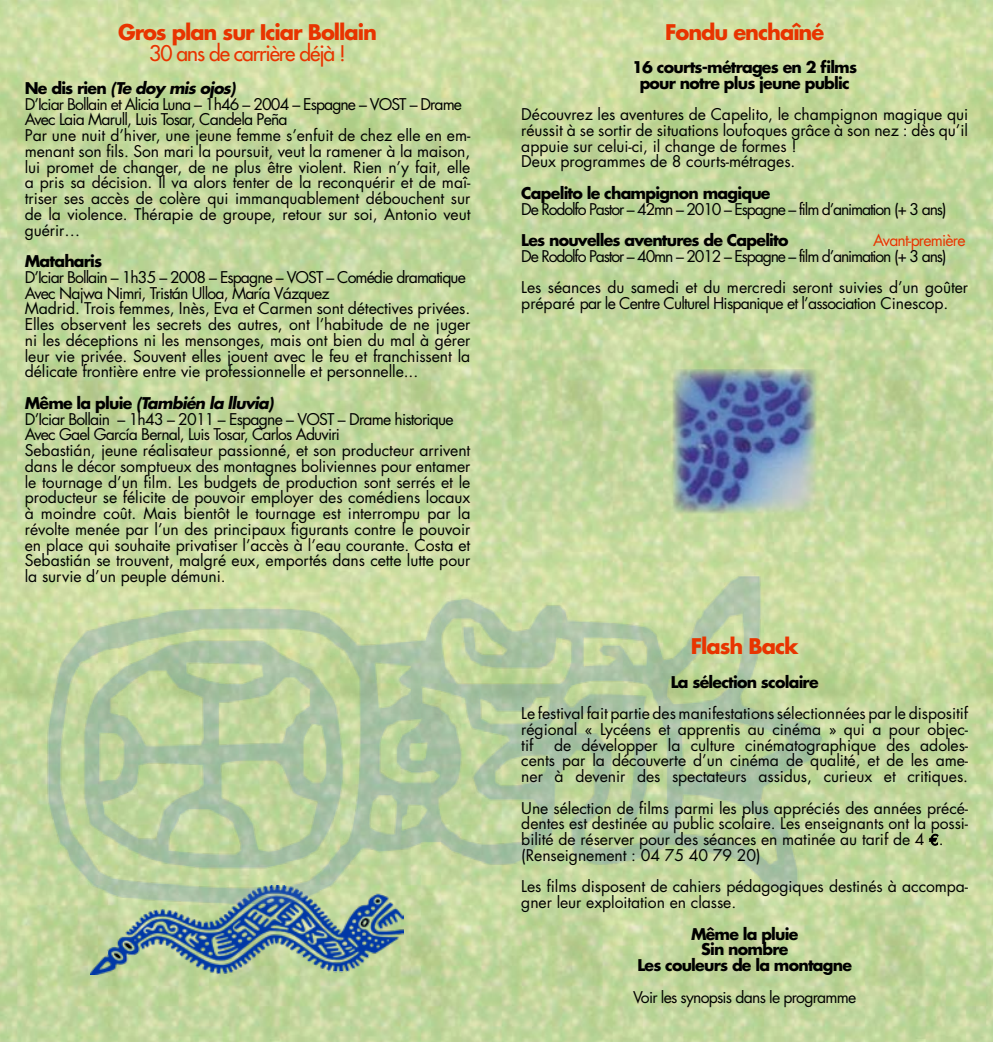
<style>
.page{position:relative;width:993px;height:1042px;background:#fff}
.page>*{position:absolute;margin:0;border:0;box-sizing:border-box;transform-origin:0 0}
.t1{font:700 21px "Futura";letter-spacing:-.05em;color:#e83400}
.t2{font:21px "Futura";letter-spacing:-.05em;color:#e83400}
.t3{font:15.75px/15.8px "Futura";letter-spacing:-.005em;color:#000}
.t4{font:700 15.75px/15.8px "Futura";letter-spacing:-.05em;color:#000;text-align:center}
.t5{font:15.75px "Futura";letter-spacing:-.05em;color:#000}
.t6{font:15.75px "Futura";letter-spacing:-.075em;color:#000}
.t7{font:15.75px "Futura";letter-spacing:-.05em;color:#e83400}
.s1{font-weight:700}
.s2{font-weight:700;font-style:italic}
.s3{font-family:"Euro Mono"}
</style>
<div class="page">
<img style="left:0;top:0;width:992px;height:1042px">
<img style="left:91px;top:931px;width:312px;height:43px">
<img style="left:7px;top:567px;width:841px;height:364px">
<img style="left:672px;top:370px;width:144px;height:143px">
<svg style="left:928px;top:833px;width:10px;height:13px"></svg>
<h1 class="t1" style="left:118px;top:18px;width:260px">Gros plan sur Iciar Bollain</h1>
<h1 class="t2" style="left:149px;top:40px;width:198px">30 ans de carrière déjà !</h1>
<p class="t3" style="left:25px;top:80px;width:447px"><span class="s1">Ne dis rien</span> <span class="s2">(Te doy mis ojos)<br></span>D’Iciar Bollain et Alicia Luna – 1h46 – 2004 – Espagne – VOST – Drame Avec Laia Marull, Luis Tosar, Candela Peña<br>Par une nuit d’hiver, une jeune femme s’enfuit de chez elle en em&shy;menant son fils. Son mari la poursuit, veut la ramener à la maison, lui promet de changer, de ne plus être violent. Rien n’y fait, elle a pris sa décision. Il va alors tenter de la reconquérir et de maî&shy;triser ses accès de colère qui immanquablement débouchent sur de la violence. Thérapie de groupe, retour sur soi, Antonio veut guérir…</p>
<p class="t4" style="left:25px;top:253px;width:79px">Mataharis</p>
<p class="t3" style="left:25px;top:269px;width:447px">D’Iciar Bollain – 1h35 – 2008 – Espagne – VOST – Comédie dramatique Avec Najwa Nimri, Tristán Ulloa, María Vázquez<br>Madrid. Trois femmes, Inès, Eva et Carmen sont détectives privées.<br>Elles observent les secrets des autres, ont l’habitude de ne juger ni les déceptions ni les mensonges, mais ont bien du mal à gérer leur vie privée. Souvent elles jouent avec le feu et franchissent la délicate frontière entre vie professionnelle et personnelle...</p>
<p class="t3" style="left:25px;top:395px;width:447px"><span class="s1">Même la pluie</span> <span class="s2">(También la lluvia)<br></span>D’Iciar Bollain – 1h43 – 2011 – Espagne – VOST – Drame historique Avec Gael García Bernal, Luis Tosar, Carlos Aduviri<br>Sebastián, jeune réalisateur passionné, et son producteur arrivent dans le décor somptueux des montagnes boliviennes pour entamer le tournage d’un film. Les budgets de production sont serrés et le producteur se félicite de pouvoir employer des comédiens locaux à moindre coût. Mais bientôt le tournage est interrompu par la révolte menée par l’un des principaux figurants contre le pouvoir en place qui souhaite privatiser l’accès à l’eau courante. Costa et Sebastián se trouvent, malgré eux, emportés dans cette lutte pour la survie d’un peuple démuni.</p>
<h1 class="t1" style="left:665px;top:18px;width:160px">Fondu enchaîné</h1>
<p class="t4" style="left:632px;top:59px;width:226px">16 courts-métrages en 2 films pour notre plus jeune public</p>
<p class="t3" style="left:521px;top:107px;width:448px">Découvrez les aventures de Capelito, le champignon magique qui réussit à se sortir de situations loufoques grâce à son nez : dès qu’il appuie sur celui-ci, il change de formes !<br>Deux programmes de 8 courts-métrages.</p>
<p class="t4" style="left:521px;top:185px;width:251px">Capelito le champignon magique</p>
<p class="t6" style="left:521px;top:199px;width:426px">De Rodolfo Pastor – 42mn – 2010 – Espagne – film d’animation (+ 3 ans)</p>
<p class="t4" style="left:521px;top:232px;width:269px">Les nouvelles aventures de Capelito</p>
<p class="t7" style="left:872px;top:230px;width:94px">Avant-première</p>
<p class="t3" style="left:521px;top:240px;width:448px;line-height:31.5px">De Rodolfo Pastor – 40mn – 2012 – Espagne – film d’animation (+ 3 ans)<br>Les séances du samedi et du mercredi seront suivies d’un goûter</p>
<p class="t5" style="left:521px;top:293px;width:428px">préparé par le Centre Culturel Hispanique et l’association Cinescop.</p>
<h1 class="t1" style="left:690px;top:632px;width:109px">Flash Back</h1>
<p class="t4" style="left:670px;top:673px;width:149px">La sélection scolaire</p>
<p class="t3" style="left:521px;top:705px;width:448px;text-align:justify">Le festival fait partie des manifestations sélectionnées par le dispositif régional « Lycéens et apprentis au cinéma » qui a pour objec&shy;tif</p>
<p class="t3" style="left:521px;top:737px;width:448px;text-align:justify;text-indent:33px">de développer la culture cinématographique des adoles&shy;cents par la découverte d’un cinéma de qualité, et de les ame&shy;ner à devenir des spectateurs assidus, curieux et critiques.</p>
<p class="t3" style="left:521px;top:800px;width:448px">Une sélection de films parmi les plus appréciés des années précé&shy;dentes est destinée au public scolaire. Les enseignants ont la possi&shy;bilité de réserver pour des séances en matinée au tarif de 4 <span class="s3">e</span>. (Renseignement : 04 75 40 79 20)</p>
<p class="t3" style="left:521px;top:879px;width:448px">Les films disposent de cahiers pédagogiques destinés à accompa&shy;gner leur exploitation en classe.</p>
<p class="t4" style="left:637px;top:925px;width:216px">Même la pluie<br>Sin nombre<br>Les couleurs de la montagne</p>
<p class="t5" style="left:633px;top:987px;width:225px">Voir les synopsis dans le programme</p>
</div>
